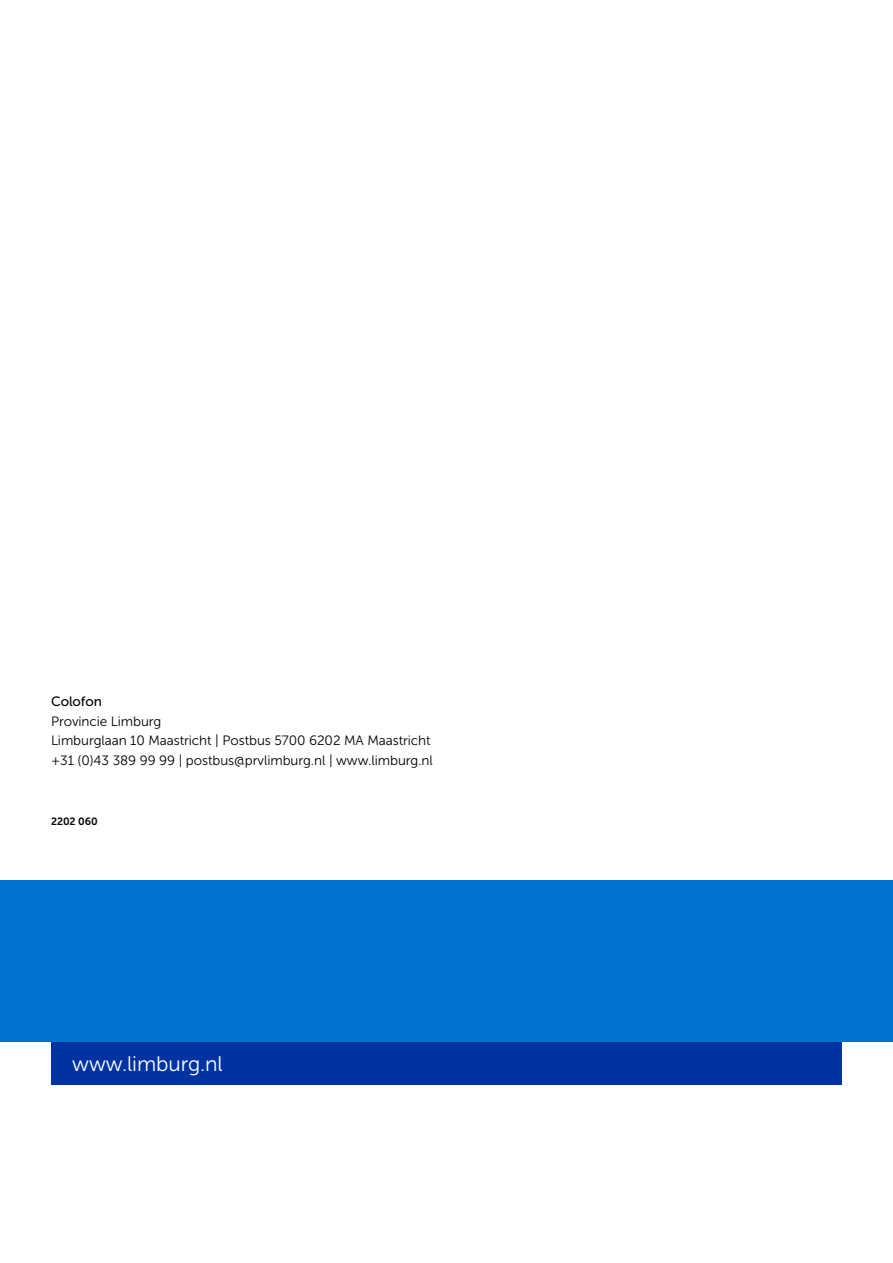
<style>
.page{position:relative;width:893px;height:1263px;background:#fff}
.page>*{position:absolute;margin:0;border:0;box-sizing:border-box;transform-origin:0 0}
.t1{font:21px "Museo Sans 300";letter-spacing:-.005em;color:#fff}
.t2{font:13.5px/19.5px "Museo Sans 300";letter-spacing:-.005em;color:#000}
.t3{font:13.5px "Museo Sans 500";letter-spacing:-.005em;color:#000}
.t4{font:10.5px "Museo Sans 700";letter-spacing:-.005em;color:#000}
</style>
<div class="page">
<div style="left:51px;top:1042px;width:791px;height:42px;background:#0033a1"></div>
<div style="left:0;top:880px;width:893px;height:162px;background:#0071ce"></div>
<p class="t3" style="left:51px;top:694px;width:52px">Colofon</p>
<p class="t2" style="left:51px;top:712px;width:383px">Provincie Limburg<br>Limburglaan 10 Maastricht | Postbus 5700 6202 MA Maastricht +31 (0)43 389 99 99 | postbus@prvlimburg.nl | www.limburg.nl</p>
<p class="t4" style="left:51px;top:815px;width:48px">2202 060</p>
<h1 class="t1" style="left:72px;top:1052px;width:152px">www.limburg.nl</h1>
</div>
